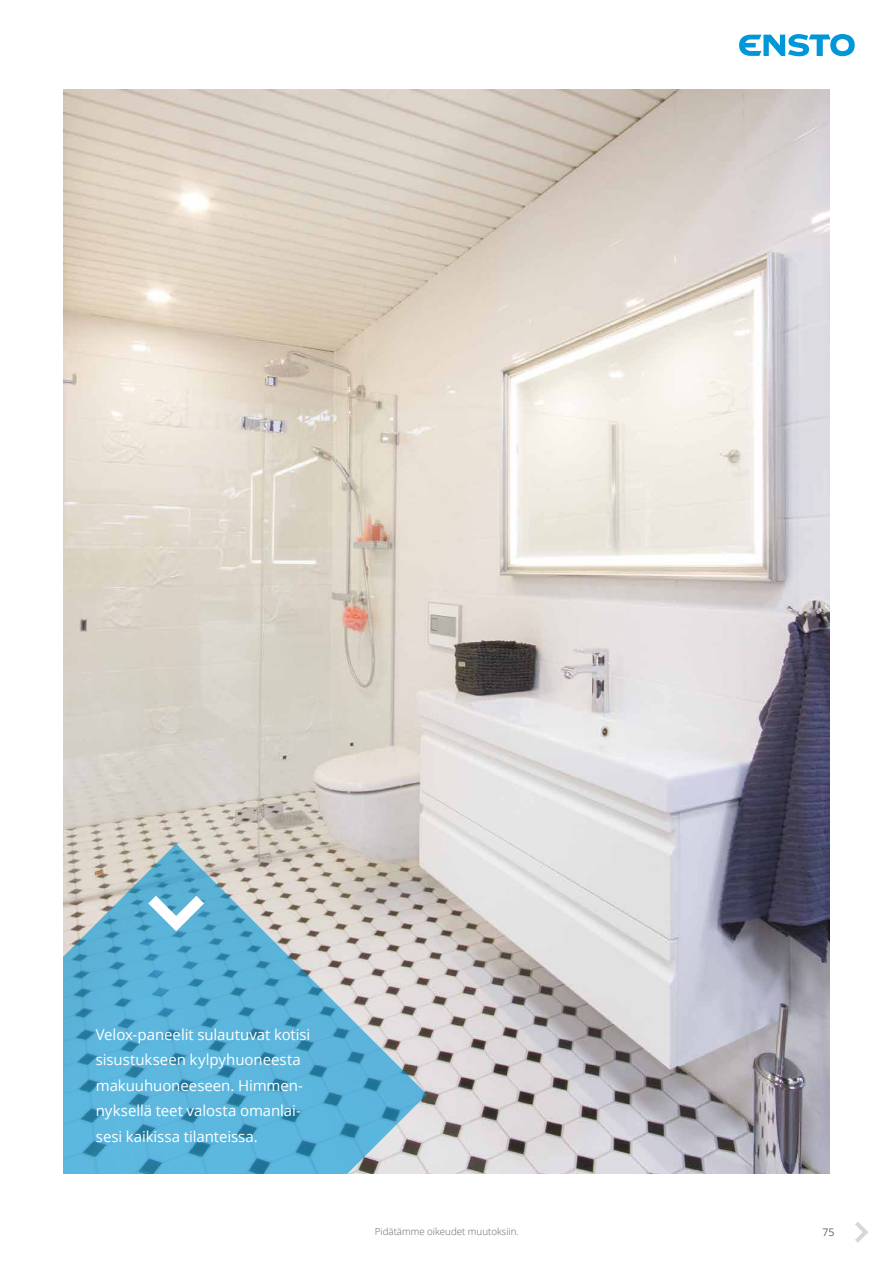
<style>
.page{position:relative;width:893px;height:1263px;background:#fff}
.page>*{position:absolute;margin:0;border:0;box-sizing:border-box;transform-origin:0 0}
.t1{font:15px/25.5px "Open Sans";letter-spacing:-.005em;color:#fff}
.t2{font:10.5px "Open Sans";color:#646363}
.t3{font:300 9.75px "Open Sans";color:#646363}
</style>
<div class="page">
<svg style="left:739px;top:34px;width:116px;height:22px"></svg>
<svg style="left:855px;top:1222px;width:13px;height:21px"></svg>
<img style="left:64px;top:89px;width:765px;height:1085px">
<svg style="left:64px;top:844px;width:363px;height:330px;background:#7fb7ce"></svg>
<svg style="left:148px;top:896px;width:56px;height:35px"></svg>
<p class="t1" style="left:96px;top:1021px;width:216px">Velox-paneelit sulautuvat kotisi sisustukseen kylpyhuoneesta makuuhuoneeseen. Himmen&shy;nyksellä teet valosta omanlai&shy;sesi kaikissa tilanteissa.</p>
<p class="t3" style="left:375px;top:1225px;width:145px">Pidätämme oikeudet muutoksiin.</p>
<p class="t2" style="left:822px;top:1225px;width:14px">75</p>
</div>
